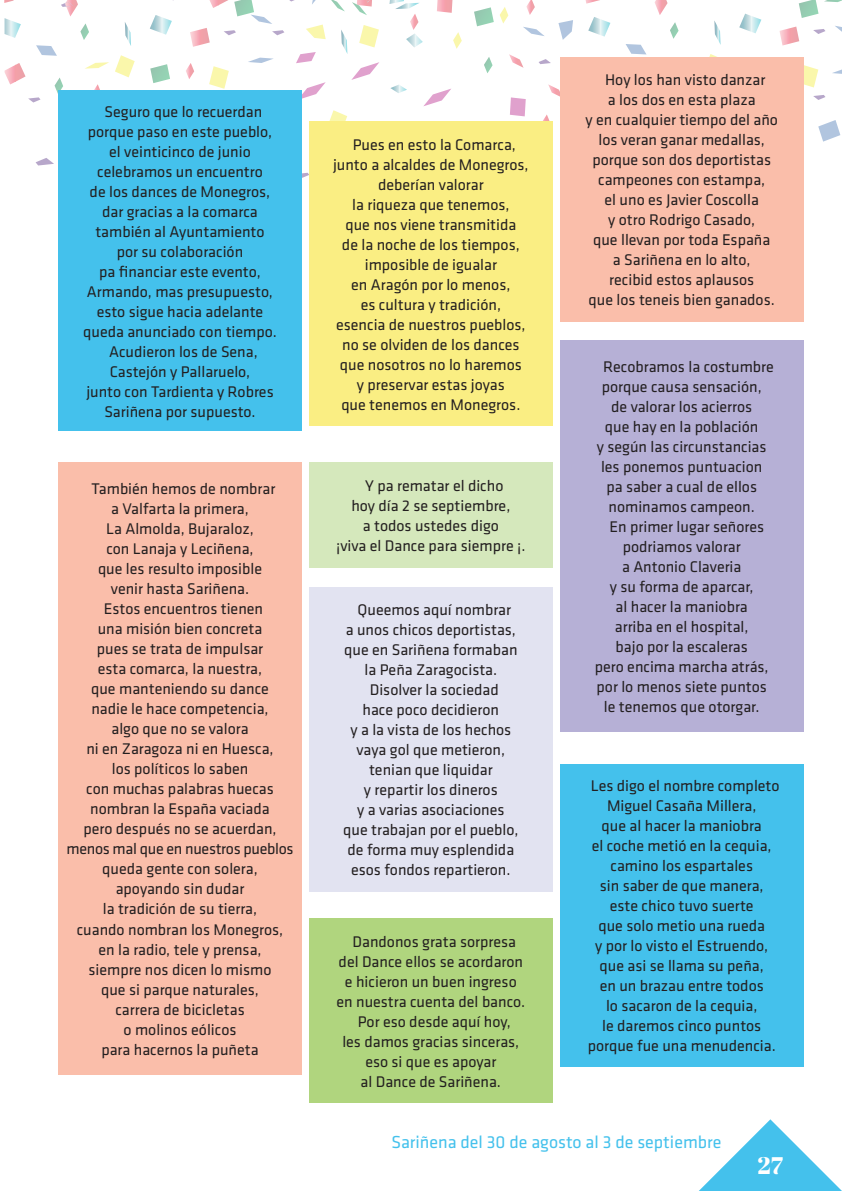
<style>
.page{position:relative;width:842px;height:1191px;background:#fff}
.page>*{position:absolute;margin:0;border:0;box-sizing:border-box;transform-origin:0 0}
.t1{font:24px "Abril Fatface";color:#fff}
.t2{font:18px "Klavika CH";color:#44c1ec}
.t3{font:16px/20px "Klavika CH";color:#231f20;text-align:center}
</style>
<div class="page">
<svg style="left:699px;top:1119px;width:143px;height:72px"></svg>
<svg style="left:209px;top:0;width:19px;height:8px"></svg>
<svg style="left:813px;top:95px;width:12px;height:5px"></svg>
<svg style="left:484px;top:57px;width:9px;height:16px"></svg>
<svg style="left:500px;top:7px;width:8px;height:17px"></svg>
<svg style="left:523px;top:27px;width:21px;height:9px"></svg>
<svg style="left:832px;top:69px;width:10px;height:5px"></svg>
<svg style="left:818px;top:120px;width:22px;height:22px"></svg>
<svg style="left:779px;top:27px;width:20px;height:19px"></svg>
<svg style="left:585px;top:0;width:15px;height:4px"></svg>
<svg style="left:510px;top:97px;width:16px;height:19px"></svg>
<svg style="left:799px;top:0;width:19px;height:18px"></svg>
<svg style="left:437px;top:0;width:16px;height:13px"></svg>
<svg style="left:804px;top:65px;width:14px;height:22px"></svg>
<svg style="left:359px;top:25px;width:20px;height:22px"></svg>
<svg style="left:709px;top:54px;width:8px;height:3px"></svg>
<svg style="left:543px;top:114px;width:7px;height:7px"></svg>
<svg style="left:424px;top:89px;width:27px;height:17px"></svg>
<svg style="left:539px;top:59px;width:12px;height:5px"></svg>
<svg style="left:548px;top:84px;width:12px;height:13px"></svg>
<svg style="left:509px;top:54px;width:15px;height:14px"></svg>
<svg style="left:824px;top:0;width:18px;height:2px"></svg>
<svg style="left:626px;top:44px;width:20px;height:10px"></svg>
<svg style="left:526px;top:0;width:9px;height:15px"></svg>
<svg style="left:453px;top:32px;width:9px;height:17px"></svg>
<svg style="left:588px;top:17px;width:22px;height:20px"></svg>
<svg style="left:739px;top:14px;width:22px;height:19px"></svg>
<svg style="left:390px;top:85px;width:17px;height:8px"></svg>
<svg style="left:714px;top:21px;width:7px;height:24px"></svg>
<svg style="left:474px;top:7px;width:20px;height:19px"></svg>
<svg style="left:558px;top:20px;width:15px;height:20px"></svg>
<svg style="left:389px;top:0;width:34px;height:48px"></svg>
<svg style="left:670px;top:22px;width:9px;height:17px"></svg>
<svg style="left:654px;top:0;width:13px;height:15px"></svg>
<svg style="left:835px;top:26px;width:7px;height:6px"></svg>
<svg style="left:813px;top:29px;width:12px;height:5px"></svg>
<svg style="left:28px;top:97px;width:12px;height:5px"></svg>
<svg style="left:272px;top:30px;width:12px;height:5px"></svg>
<svg style="left:302px;top:173px;width:7px;height:5px"></svg>
<svg style="left:94px;top:84px;width:6px;height:6px"></svg>
<svg style="left:85px;top:62px;width:24px;height:7px"></svg>
<svg style="left:352px;top:0;width:20px;height:15px"></svg>
<svg style="left:248px;top:58px;width:25px;height:5px"></svg>
<svg style="left:190px;top:28px;width:20px;height:19px"></svg>
<svg style="left:5px;top:0;width:9px;height:3px"></svg>
<svg style="left:150px;top:64px;width:20px;height:19px"></svg>
<svg style="left:209px;top:66px;width:20px;height:23px"></svg>
<svg style="left:306px;top:25px;width:20px;height:14px"></svg>
<svg style="left:115px;top:55px;width:20px;height:22px"></svg>
<svg style="left:302px;top:82px;width:24px;height:17px"></svg>
<svg style="left:351px;top:62px;width:28px;height:18px"></svg>
<svg style="left:36px;top:158px;width:18px;height:7px"></svg>
<svg style="left:5px;top:63px;width:21px;height:21px"></svg>
<svg style="left:36px;top:45px;width:21px;height:11px"></svg>
<svg style="left:296px;top:52px;width:20px;height:11px"></svg>
<svg style="left:186px;top:63px;width:8px;height:16px"></svg>
<svg style="left:5px;top:18px;width:16px;height:20px"></svg>
<svg style="left:150px;top:15px;width:22px;height:20px"></svg>
<svg style="left:125px;top:22px;width:6px;height:24px"></svg>
<svg style="left:329px;top:110px;width:18px;height:11px"></svg>
<svg style="left:341px;top:30px;width:6px;height:23px"></svg>
<svg style="left:312px;top:0;width:33px;height:11px"></svg>
<svg style="left:80px;top:23px;width:9px;height:17px"></svg>
<svg style="left:55px;top:77px;width:8px;height:17px"></svg>
<svg style="left:61px;top:0;width:17px;height:16px"></svg>
<svg style="left:234px;top:0;width:38px;height:24px"></svg>
<svg style="left:224px;top:30px;width:12px;height:5px"></svg>
<div style="left:58px;top:90px;width:244px;height:341px;background:#44c1ec"></div>
<div style="left:58px;top:462px;width:244px;height:612px;background:#fabeaa"></div>
<div style="left:309px;top:121px;width:244px;height:305px;background:#faee83"></div>
<div style="left:309px;top:462px;width:244px;height:105px;background:#d5e8bc"></div>
<div style="left:309px;top:587px;width:244px;height:304px;background:#e2e3f1"></div>
<div style="left:309px;top:918px;width:244px;height:185px;background:#b0d57e"></div>
<div style="left:560px;top:57px;width:244px;height:264px;background:#fabeaa"></div>
<div style="left:560px;top:340px;width:244px;height:392px;background:#b6b0d6"></div>
<div style="left:560px;top:764px;width:244px;height:302px;background:#44c1ec"></div>
<p class="t3" style="left:83px;top:101px;width:195px">Seguro que lo recuerdan porque paso en este pueblo, el veinticinco de junio celebramos un encuentro<br>de los dances de Monegros, dar gracias a la comarca también al Ayuntamiento por su colaboración<br>pa financiar este evento,<br>Armando, mas presupuesto, esto sigue hacia adelante queda anunciado con tiempo.<br>Acudieron los de Sena,<br>Castejón y Pallaruelo,<br>junto con Tardienta y Robres<br>Sariñena por supuesto.</p>
<p class="t3" style="left:67px;top:478px;width:228px">También hemos de nombrar<br>a Valfarta la primera,<br>La Almolda, Bujaraloz,<br>con Lanaja y Leciñena,<br>que les resulto imposible<br>venir hasta Sariñena.<br>Estos encuentros tienen<br>una misión bien concreta<br>pues se trata de impulsar<br>esta comarca, la nuestra,<br>que manteniendo su dance<br>nadie le hace competencia,<br>algo que no se valora<br>ni en Zaragoza ni en Huesca,<br>los políticos lo saben<br>con muchas palabras huecas nombran la España vaciada<br>pero después no se acuerdan, menos mal que en nuestros pueblos queda gente con solera,<br>apoyando sin dudar<br>la tradición de su tierra,<br>cuando nombran los Monegros,<br>en la radio, tele y prensa,<br>siempre nos dicen lo mismo<br>que si parque naturales,<br>carrera de bicicletas<br>o molinos eólicos<br>para hacernos la puñeta</p>
<p class="t3" style="left:333px;top:134px;width:197px">Pues en esto la Comarca, junto a alcaldes de Monegros, deberían valorar<br>la riqueza que tenemos,<br>que nos viene transmitida<br>de la noche de los tiempos, imposible de igualar<br>en Aragón por lo menos,<br>es cultura y tradición,<br>esencia de nuestros pueblos, no se olviden de los dances que nosotros no lo haremos<br>y preservar estas joyas<br>que tenemos en Monegros.</p>
<p class="t3" style="left:336px;top:475px;width:191px">Y pa rematar el dicho<br>hoy día 2 se septiembre,<br>a todos ustedes digo<br>¡viva el Dance para siempre ¡.</p>
<p class="t3" style="left:343px;top:599px;width:177px">Queemos aquí nombrar<br>a unos chicos deportistas, que en Sariñena formaban la Peña Zaragocista.<br>Disolver la sociedad<br>hace poco decidieron<br>y a la vista de los hechos vaya gol que metieron, tenian que liquidar<br>y repartir los dineros<br>y a varias asociaciones que trabajan por el pueblo, de forma muy esplendida esos fondos repartieron.</p>
<p class="t3" style="left:336px;top:930px;width:190px">Dandonos grata sorpresa<br>del Dance ellos se acordaron e hicieron un buen ingreso en nuestra cuenta del banco.<br>Por eso desde aquí hoy,<br>les damos gracias sinceras, eso si que es apoyar<br>al Dance de Sariñena.</p>
<p class="t3" style="left:585px;top:69px;width:194px">Hoy los han visto danzar<br>a los dos en esta plaza<br>y en cualquier tiempo del año los veran ganar medallas, porque son dos deportistas campeones con estampa,<br>el uno es Javier Coscolla<br>y otro Rodrigo Casado,<br>que llevan por toda España<br>a Sariñena en lo alto,<br>recibid estos aplausos<br>que los teneis bien ganados.</p>
<p class="t3" style="left:595px;top:356px;width:181px">Recobramos la costumbre porque causa sensación, de valorar los acierros<br>que hay en la población<br>y según las circunstancias les ponemos puntuacion pa saber a cual de ellos nominamos campeon.<br>En primer lugar señores podriamos valorar<br>a Antonio Claveria<br>y su forma de aparcar,<br>al hacer la maniobra<br>arriba en el hospital,<br>bajo por la escaleras<br>pero encima marcha atrás, por lo menos siete puntos le tenemos que otorgar.</p>
<p class="t3" style="left:588px;top:775px;width:193px">Les digo el nombre completo<br>Miguel Casaña Millera,<br>que al hacer la maniobra<br>el coche metió en la cequia, camino los espartales<br>sin saber de que manera, este chico tuvo suerte<br>que solo metio una rueda<br>y por lo visto el Estruendo, que asi se llama su peña,<br>en un brazau entre todos<br>lo sacaron de la cequia,<br>le daremos cinco puntos porque fue una menudencia.</p>
<p class="t2" style="left:391px;top:1130px;width:332px">Sariñena del 30 de agosto al 3 de septiembre</p>
<h1 class="t1" style="left:758px;top:1149px;width:27px">27</h1>
</div>
